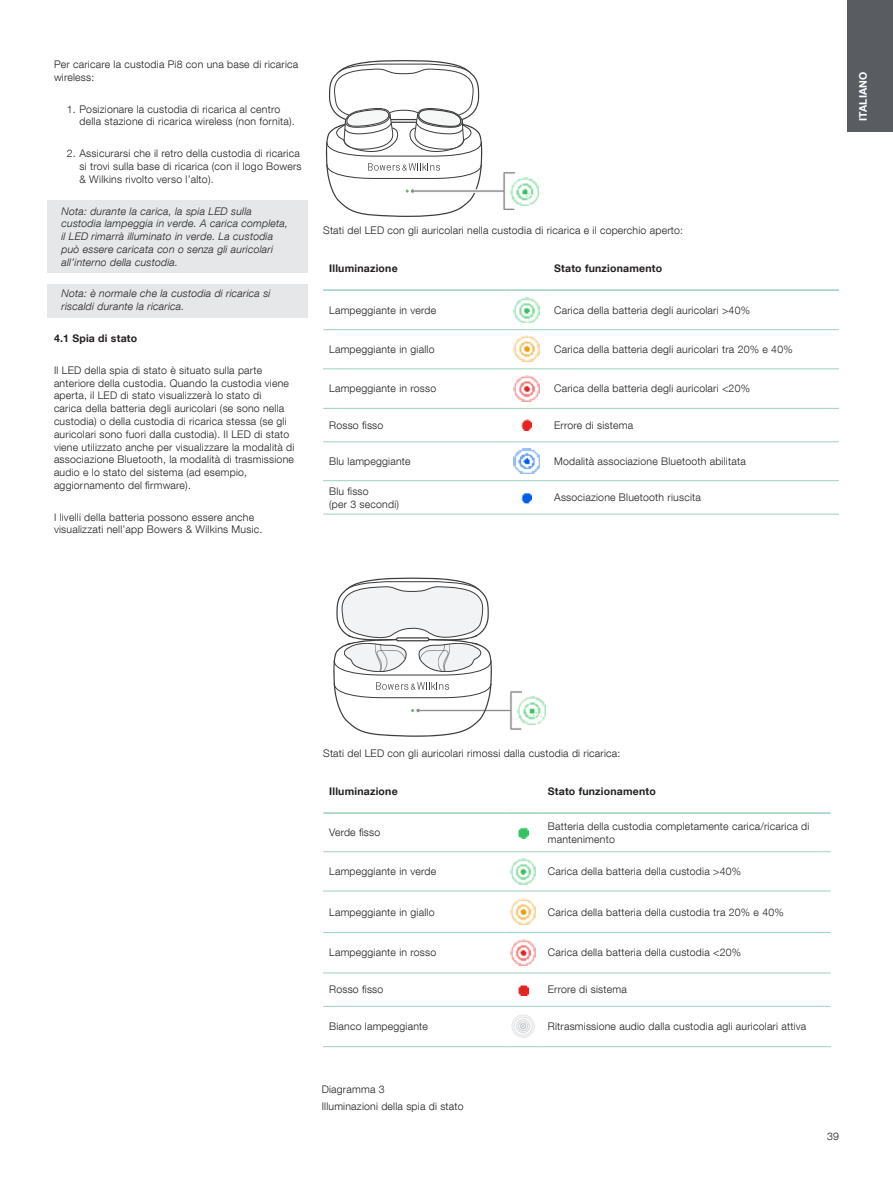
<style>
.page{position:relative;width:893px;height:1191px;background:#fff}
.page>*{position:absolute;margin:0;border:0;box-sizing:border-box;transform-origin:0 0}
.t1{font:300 10.5px/12.8px "Helvetica Neue LT Com";letter-spacing:.02em;color:#231f20}
.t2{font:italic 300 10.5px/12.8px "Helvetica Neue LT Com";letter-spacing:.02em;color:#231f20}
.t3{font:700 10.5px "Helvetica Neue LT Com";letter-spacing:.02em;color:#231f20}
.t4{font:700 10.5px "Helvetica Neue LT Com";letter-spacing:.02em;color:#fff}
</style>
<div class="page">
<div style="left:847px;top:0;width:46px;height:132px;background:#595d61"></div>
<div style="left:48px;top:201px;width:260px;height:72px;background:#e6e7e9"></div>
<div style="left:48px;top:283px;width:260px;height:34px;background:#e6e7e9"></div>
<hr style="left:323px;top:289px;width:181px;height:2px;background:#9dd1ba">
<hr style="left:504px;top:289px;width:44px;height:2px;background:#9dd1ba">
<hr style="left:548px;top:289px;width:291px;height:2px;background:#9dd1ba">
<hr style="left:323px;top:329px;width:181px;height:1px;background:#9dd1ba">
<hr style="left:504px;top:329px;width:44px;height:1px;background:#9dd1ba">
<hr style="left:548px;top:329px;width:291px;height:1px;background:#9dd1ba">
<hr style="left:323px;top:368px;width:181px;height:1px;background:#9dd1ba">
<hr style="left:548px;top:368px;width:291px;height:1px;background:#9dd1ba">
<hr style="left:323px;top:480px;width:181px;height:1px;background:#9dd1ba">
<hr style="left:504px;top:480px;width:44px;height:1px;background:#9dd1ba">
<hr style="left:548px;top:480px;width:291px;height:1px;background:#9dd1ba">
<hr style="left:323px;top:514px;width:181px;height:1px;background:#9dd1ba">
<hr style="left:504px;top:514px;width:44px;height:1px;background:#9dd1ba">
<hr style="left:548px;top:514px;width:291px;height:1px;background:#9dd1ba">
<hr style="left:504px;top:368px;width:44px;height:1px;background:#9dd1ba">
<hr style="left:323px;top:408px;width:181px;height:1px;background:#9dd1ba">
<hr style="left:504px;top:408px;width:44px;height:1px;background:#9dd1ba">
<hr style="left:548px;top:408px;width:291px;height:1px;background:#9dd1ba">
<hr style="left:323px;top:441px;width:181px;height:1px;background:#9dd1ba">
<hr style="left:504px;top:441px;width:44px;height:1px;background:#9dd1ba">
<hr style="left:548px;top:441px;width:291px;height:1px;background:#9dd1ba">
<img style="left:514px;top:297px;width:25px;height:25px">
<img style="left:514px;top:336px;width:25px;height:25px">
<img style="left:514px;top:375px;width:25px;height:26px">
<svg style="left:521px;top:419px;width:11px;height:12px"></svg>
<img style="left:514px;top:448px;width:25px;height:26px">
<svg style="left:521px;top:493px;width:11px;height:10px"></svg>
<img style="left:523px;top:696px;width:22px;height:28px">
<svg style="left:333px;top:577px;width:190px;height:159px"></svg>
<hr style="left:323px;top:812px;width:181px;height:1px;background:#9dd1ba">
<hr style="left:504px;top:812px;width:38px;height:1px;background:#9dd1ba">
<hr style="left:542px;top:812px;width:289px;height:1px;background:#9dd1ba">
<hr style="left:323px;top:851px;width:181px;height:1px;background:#9dd1ba">
<hr style="left:504px;top:851px;width:38px;height:1px;background:#9dd1ba">
<hr style="left:542px;top:851px;width:289px;height:1px;background:#9dd1ba">
<hr style="left:323px;top:890px;width:181px;height:1px;background:#9dd1ba">
<hr style="left:504px;top:890px;width:38px;height:1px;background:#9dd1ba">
<hr style="left:542px;top:890px;width:289px;height:1px;background:#9dd1ba">
<hr style="left:323px;top:932px;width:181px;height:1px;background:#9dd1ba">
<hr style="left:504px;top:932px;width:38px;height:1px;background:#9dd1ba">
<hr style="left:542px;top:932px;width:289px;height:1px;background:#9dd1ba">
<hr style="left:323px;top:1006px;width:181px;height:1px;background:#9dd1ba">
<hr style="left:504px;top:1006px;width:38px;height:1px;background:#9dd1ba">
<hr style="left:542px;top:1006px;width:289px;height:1px;background:#9dd1ba">
<hr style="left:323px;top:1046px;width:181px;height:1px;background:#9dd1ba">
<hr style="left:504px;top:1046px;width:38px;height:1px;background:#9dd1ba">
<hr style="left:542px;top:1046px;width:289px;height:1px;background:#9dd1ba">
<hr style="left:323px;top:972px;width:181px;height:1px;background:#9dd1ba">
<hr style="left:504px;top:972px;width:38px;height:1px;background:#9dd1ba">
<hr style="left:542px;top:972px;width:289px;height:1px;background:#9dd1ba">
<svg style="left:517px;top:827px;width:12px;height:11px"></svg>
<img style="left:510px;top:858px;width:26px;height:26px">
<img style="left:510px;top:898px;width:26px;height:26px">
<img style="left:510px;top:939px;width:26px;height:26px">
<svg style="left:518px;top:985px;width:11px;height:10px"></svg>
<svg style="left:512px;top:1014px;width:22px;height:23px"></svg>
<svg style="left:325px;top:60px;width:190px;height:157px"></svg>
<img style="left:511px;top:177px;width:27px;height:28px">
<p class="t1" style="left:54px;top:58px;width:246px">Per caricare la custodia Pi8 con una base di ricarica wireless:</p>
<p class="t1" style="left:80px;top:103px;width:217px;text-indent:-13px">1. Posizionare la custodia di ricarica al centro della stazione di ricarica wireless (non fornita).</p>
<p class="t1" style="left:80px;top:148px;width:224px;text-indent:-13px">2. Assicurarsi che il retro della custodia di ricarica si trovi sulla base di ricarica (con il logo Bowers &amp; Wilkins rivolto verso l’alto).</p>
<p class="t2" style="left:62px;top:205px;width:228px">Nota: durante la carica, la spia LED sulla custodia lampeggia in verde. A carica completa, il LED rimarrà illuminato in verde. La custodia può essere caricata con o senza gli auricolari all’interno della custodia.</p>
<p class="t2" style="left:62px;top:287px;width:211px">Nota: è normale che la custodia di ricarica si riscaldi durante la ricarica.</p>
<p class="t3" style="left:54px;top:334px;width:85px">4.1 Spia di stato</p>
<p class="t1" style="left:54px;top:364px;width:242px">Il LED della spia di stato è situato sulla parte anteriore della custodia. Quando la custodia viene aperta, il LED di stato visualizzerà lo stato di<br>carica della batteria degli auricolari (se sono nella custodia) o della custodia di ricarica stessa (se gli auricolari sono fuori dalla custodia). Il LED di stato viene utilizzato anche per visualizzare la modalità di associazione Bluetooth, la modalità di trasmissione audio e lo stato del sistema (ad esempio, aggiornamento del firmware).</p>
<p class="t1" style="left:54px;top:510px;width:210px">I livelli della batteria possono essere anche visualizzati nell’app Bowers &amp; Wilkins Music.</p>
<p class="t1" style="left:323px;top:223px;width:361px">Stati del LED con gli auricolari nella custodia di ricarica e il coperchio aperto:</p>
<p class="t3" style="left:329px;top:264px;width:70px">Illuminazione</p>
<p class="t3" style="left:554px;top:264px;width:110px">Stato funzionamento</p>
<p class="t1" style="left:329px;top:304px;width:109px">Lampeggiante in verde</p>
<p class="t1" style="left:554px;top:304px;width:197px">Carica della batteria degli auricolari &gt;40%</p>
<p class="t1" style="left:329px;top:343px;width:107px">Lampeggiante in giallo</p>
<p class="t1" style="left:554px;top:343px;width:240px">Carica della batteria degli auricolari tra 20% e 40%</p>
<p class="t1" style="left:329px;top:382px;width:109px">Lampeggiante in rosso</p>
<p class="t1" style="left:554px;top:382px;width:197px">Carica della batteria degli auricolari &lt;20%</p>
<p class="t1" style="left:329px;top:418px;width:56px">Rosso fisso</p>
<p class="t1" style="left:554px;top:418px;width:81px">Errore di sistema</p>
<p class="t1" style="left:329px;top:454px;width:83px">Blu lampeggiante</p>
<p class="t1" style="left:554px;top:454px;width:193px">Modalità associazione Bluetooth abilitata</p>
<p class="t1" style="left:329px;top:484px;width:71px">Blu fisso<br>(per 3 secondi)</p>
<p class="t1" style="left:554px;top:491px;width:148px">Associazione Bluetooth riuscita</p>
<p class="t4" style="left:859px;top:121px;width:51px;rotate:-90deg">ITALIANO</p>
<p class="t1" style="left:323px;top:746px;width:299px">Stati del LED con gli auricolari rimossi dalla custodia di ricarica:</p>
<p class="t3" style="left:329px;top:787px;width:70px">Illuminazione</p>
<p class="t3" style="left:548px;top:787px;width:110px">Stato funzionamento</p>
<p class="t1" style="left:329px;top:826px;width:53px">Verde fisso</p>
<p class="t1" style="left:548px;top:819px;width:263px">Batteria della custodia completamente carica/ricarica di mantenimento</p>
<p class="t1" style="left:329px;top:864px;width:109px">Lampeggiante in verde</p>
<p class="t1" style="left:548px;top:864px;width:195px">Carica della batteria della custodia &gt;40%</p>
<p class="t1" style="left:329px;top:905px;width:107px">Lampeggiante in giallo</p>
<p class="t1" style="left:548px;top:905px;width:237px">Carica della batteria della custodia tra 20% e 40%</p>
<p class="t1" style="left:329px;top:946px;width:109px">Lampeggiante in rosso</p>
<p class="t1" style="left:548px;top:946px;width:195px">Carica della batteria della custodia &lt;20%</p>
<p class="t1" style="left:329px;top:983px;width:56px">Rosso fisso</p>
<p class="t1" style="left:548px;top:983px;width:81px">Errore di sistema</p>
<p class="t1" style="left:329px;top:1020px;width:100px">Bianco lampeggiante</p>
<p class="t1" style="left:548px;top:1020px;width:260px">Ritrasmissione audio dalla custodia agli auricolari attiva</p>
<p class="t1" style="left:322px;top:1082px;width:144px;line-height:16.5px">Diagramma 3<br>Illuminazioni della spia di stato</p>
<p class="t1" style="left:827px;top:1130px;width:13px">39</p>
</div>
